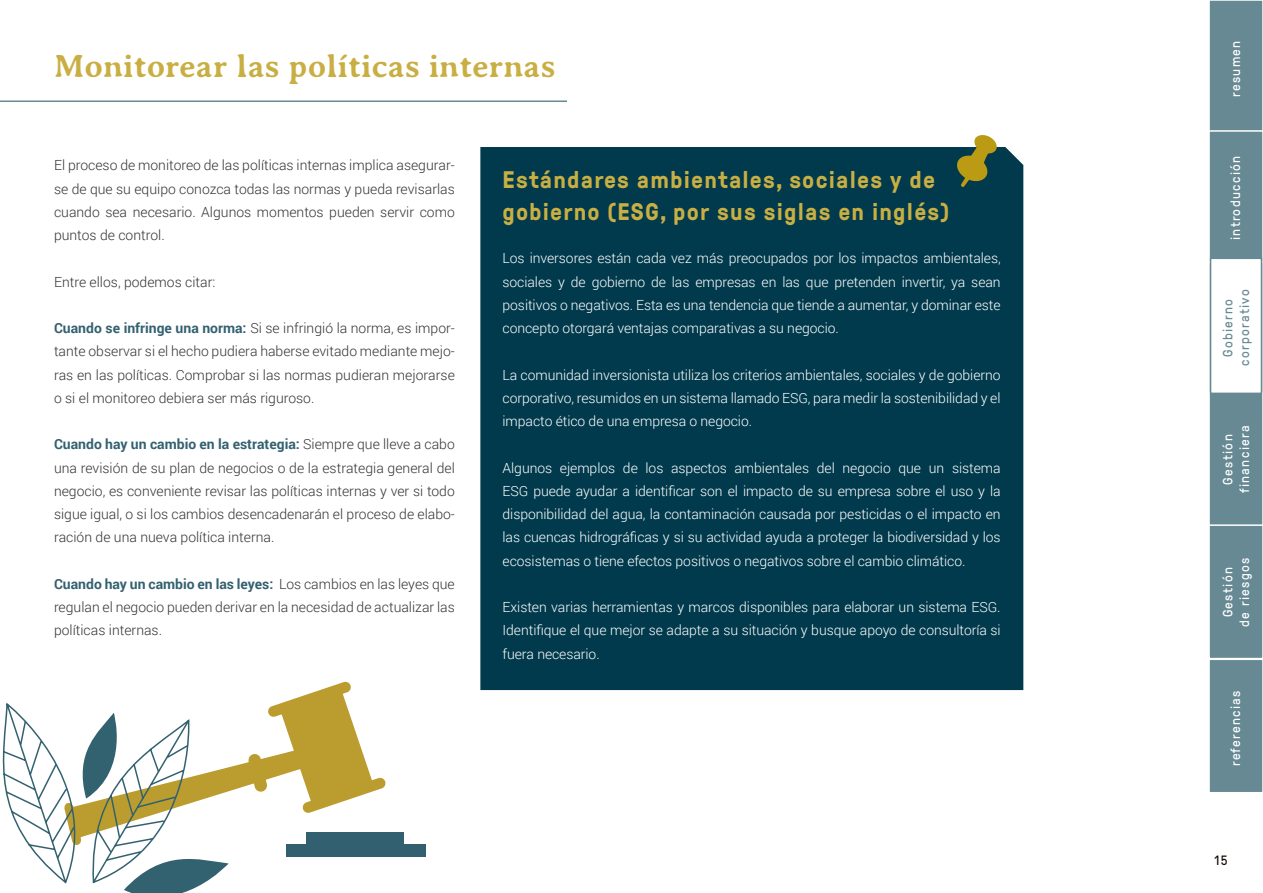
<style>
.page{position:relative;width:1263px;height:893px;background:#fff}
.page>*{position:absolute;margin:0;border:0;box-sizing:border-box;transform-origin:0 0}
.t1{font:700 33px "Averia Serif";color:#c9af43}
.t2{font:700 24px/31.5px "GT Pressura";letter-spacing:.05em;color:#c9af43}
.t3{font:300 13.95px/23.2px "Roboto";letter-spacing:-.005em;color:#fff;text-align:justify}
.t4{font:300 13.95px/23.2px "Roboto";color:#333;text-align:justify}
.t5{font:13.5px/16.5px "GT Pressura";letter-spacing:.1em;color:#fff;text-align:center}
.t6{font:13.5px/16.5px "GT Pressura";letter-spacing:.1em;color:#668993;text-align:center}
.t7{font:13.5px "GT Pressura";color:#100906}
.s1{font-weight:700;color:#336170}
</style>
<div class="page">
<div style="left:1209px;top:0;width:54px;height:792px;background:#668993"></div>
<svg style="left:229px;top:681px;width:158px;height:164px"></svg>
<div style="left:1210px;top:258px;width:51px;height:135px;background:#fff"></div>
<div style="left:1210px;top:258px;width:52px;height:136px;border:2px solid #668993"></div>
<div style="left:480px;top:147px;width:543px;height:543px;background:#003a4c"></div>
<hr style="left:0;top:101px;width:567px;height:1px;background:#668993">
<svg style="left:955px;top:135px;width:42px;height:52px"></svg>
<svg style="left:2px;top:702px;width:227px;height:191px"></svg>
<div style="left:306px;top:833px;width:97px;height:12px;background:#336070"></div>
<div style="left:286px;top:845px;width:140px;height:12px;background:#336070"></div>
<h1 class="t1" style="left:54px;top:48px;width:503px">Monitorear las políticas internas</h1>
<p class="t4" style="left:54px;top:155px;width:402px">El proceso de monitoreo de las políticas internas implica asegurar&shy;se de que su equipo conozca todas las normas y pueda revisarlas cuando sea necesario. Algunos momentos pueden servir como puntos de control.</p>
<p class="t4" style="left:54px;top:271px;width:163px">Entre ellos, podemos citar:</p>
<p class="t4" style="left:54px;top:317px;width:402px"><span class="s1">Cuando se infringe una norma:</span> Si se infringió la norma, es impor&shy;tante observar si el hecho pudiera haberse evitado mediante mejo&shy;ras en las políticas. Comprobar si las normas pudieran mejorarse o si el monitoreo debiera ser más riguroso.</p>
<p class="t4" style="left:54px;top:434px;width:402px"><span class="s1">Cuando hay un cambio en la estrategia:</span> Siempre que lleve a cabo una revisión de su plan de negocios o de la estrategia general del negocio, es conveniente revisar las políticas internas y ver si todo sigue igual, o si los cambios desencadenarán el proceso de elabo&shy;ración de una nueva política interna.</p>
<p class="t4" style="left:54px;top:573px;width:402px"><span class="s1">Cuando hay un cambio en las leyes:</span> Los cambios en las leyes que regulan el negocio pueden derivar en la necesidad de actualizar las políticas internas.</p>
<h2 class="t2" style="left:502px;top:164px;width:448px">Estándares ambientales, sociales y de gobierno (ESG, por sus siglas en inglés)</h2>
<p class="t3" style="left:502px;top:248px;width:500px">Los inversores están cada vez más preocupados por los impactos ambientales, sociales y de gobierno de las empresas en las que pretenden invertir, ya sean positivos o negativos. Esta es una tendencia que tiende a aumentar, y dominar este concepto otorgará ventajas comparativas a su negocio.</p>
<p class="t3" style="left:502px;top:364px;width:499px">La comunidad inversionista utiliza los criterios ambientales, sociales y de gobierno corporativo, resumidos en un sistema llamado ESG, para medir la sostenibilidad y el impacto ético de una empresa o negocio.</p>
<p class="t3" style="left:502px;top:455px;width:500px">Algunos ejemplos de los aspectos ambientales del negocio que un sistema ESG puede ayudar a identi昀椀car son el impacto de su empresa sobre el uso y la disponibilidad del agua, la contaminación causada por pesticidas o el impacto en las cuencas hidrográ昀椀cas y si su actividad ayuda a proteger la biodiversidad y los ecosistemas o tiene efectos positivos o negativos sobre el cambio climático.</p>
<p class="t3" style="left:502px;top:596px;width:500px">Existen varias herramientas y marcos disponibles para elaborar un sistema ESG.<br>Identi昀椀que el que mejor se adapte a su situación y busque apoyo de consultoría si fuera necesario.</p>
<p class="t5" style="left:1228px;top:97px;width:58px;rotate:-90deg">resumen</p>
<p class="t5" style="left:1228px;top:240px;width:86px;rotate:-90deg">introducción</p>
<p class="t6" style="left:1220px;top:366px;width:78px;rotate:-90deg">Gobierno corporativo</p>
<p class="t5" style="left:1221px;top:493px;width:69px;rotate:-90deg">Gestión financiera</p>
<p class="t5" style="left:1221px;top:627px;width:71px;rotate:-90deg">Gestión<br>de riesgos</p>
<p class="t5" style="left:1228px;top:766px;width:77px;rotate:-90deg">referencias</p>
<p class="t7" style="left:1214px;top:853px;width:15px">15</p>
</div>
